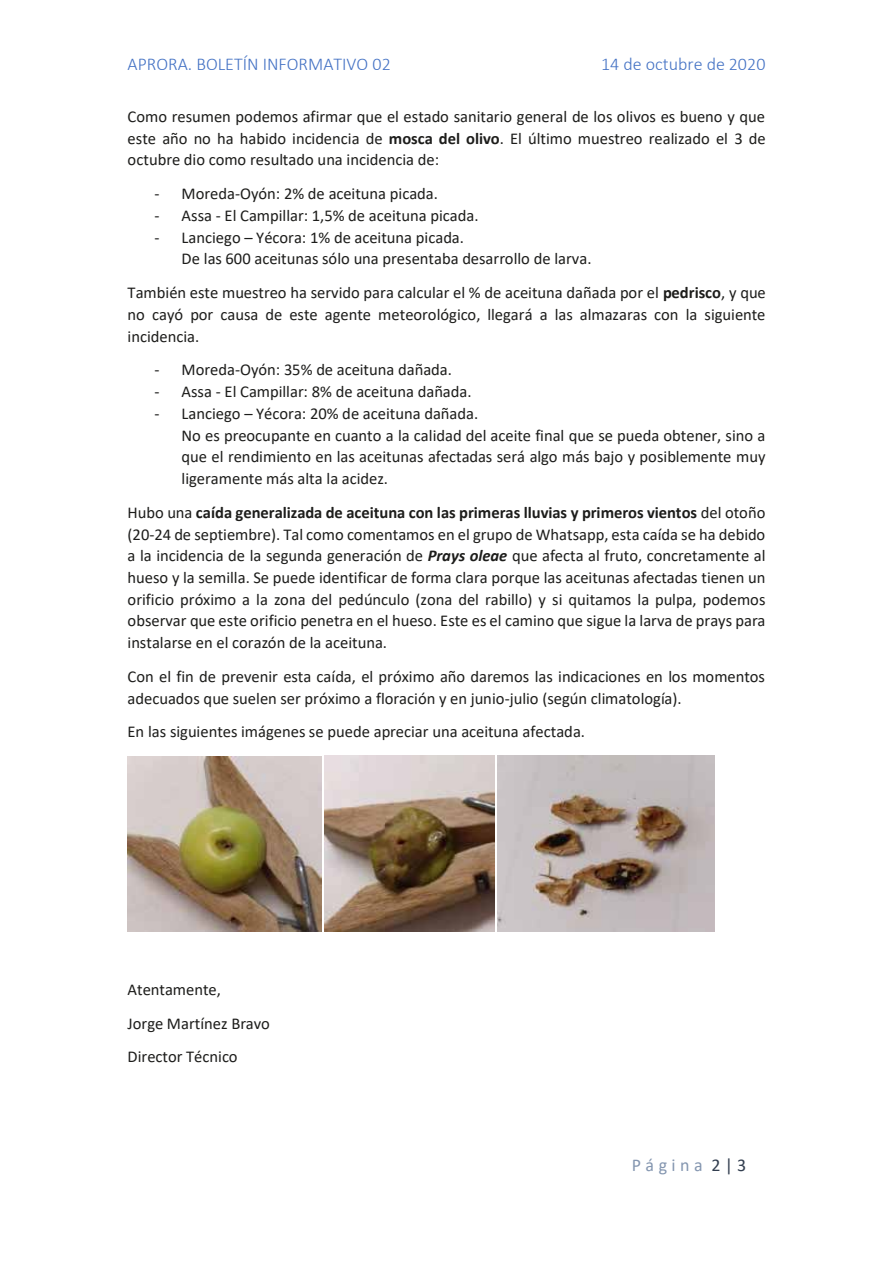
<style>
.page{position:relative;width:893px;height:1263px;background:#fff}
.page>*{position:absolute;margin:0;border:0;box-sizing:border-box;transform-origin:0 0}
.t1{font:300 18px "Calibri";color:#4472c4}
.t2{font:18px "Calibri";letter-spacing:.25em;color:#8496b0}
.t3{font:16.5px/21.8px "Calibri";color:#1d1d1b}
.s1{font-weight:700}
.s2{font-weight:700;font-style:italic}
.s3{color:#323e4f}
</style>
<div class="page">
<img style="left:128px;top:756px;width:193px;height:175px">
<img style="left:325px;top:756px;width:169px;height:176px">
<img style="left:498px;top:755px;width:217px;height:177px">
<p class="t1" style="left:128px;top:53px;width:265px">APRORA. BOLETÍN INFORMATIVO 02</p>
<p class="t1" style="left:601px;top:53px;width:166px">14 de octubre de 2020</p>
<p class="t3" style="left:128px;top:105px;width:640px;text-align:justify">Como resumen podemos afirmar que el estado sanitario general de los olivos es bueno y que este año no ha habido incidencia de <span class="s1">mosca del olivo</span>. El último muestreo realizado el 3 de octubre dio como resultado una incidencia de:</p>
<p class="t3" style="left:155px;top:182px;width:285px">- Moreda-Oyón: 2% de aceituna picada.</p>
<p class="t3" style="left:155px;top:204px;width:325px">- Assa - El Campillar: 1,5% de aceituna picada.</p>
<p class="t3" style="left:182px;top:226px;width:411px;text-indent:-27px">- Lanciego – Yécora: 1% de aceituna picada.<br>De las 600 aceitunas sólo una presentaba desarrollo de larva.</p>
<p class="t3" style="left:128px;top:281px;width:640px;text-align:justify">También este muestreo ha servido para calcular el % de aceituna dañada por el <span class="s1">pedrisco</span>, y que no cayó por causa de este agente meteorológico, llegará a las almazaras con la siguiente incidencia.</p>
<p class="t3" style="left:155px;top:359px;width:299px">- Moreda-Oyón: 35% de aceituna dañada.</p>
<p class="t3" style="left:155px;top:380px;width:319px">- Assa - El Campillar: 8% de aceituna dañada.</p>
<p class="t3" style="left:182px;top:402px;width:585px;text-indent:-27px">- Lanciego – Yécora: 20% de aceituna dañada.<br>No es preocupante en cuanto a la calidad del aceite final que se pueda obtener, sino a que el rendimiento en las aceitunas afectadas será algo más bajo y posiblemente muy ligeramente más alta la acidez.</p>
<p class="t3" style="left:128px;top:501px;width:640px;text-align:justify">Hubo una <span class="s1">caída generalizada de aceituna con las primeras lluvias y primeros vientos</span> del otoño (20-24 de septiembre). Tal como comentamos en el grupo de Whatsapp, esta caída se ha debido a la incidencia de la segunda generación de <span class="s2">Prays oleae</span> que afecta al fruto, concretamente al hueso y la semilla. Se puede identificar de forma clara porque las aceitunas afectadas tienen un orificio próximo a la zona del pedúnculo (zona del rabillo) y si quitamos la pulpa, podemos observar que este orificio penetra en el hueso. Este es el camino que sigue la larva de prays para instalarse en el corazón de la aceituna.</p>
<p class="t3" style="left:128px;top:665px;width:639px">Con el fin de prevenir esta caída, el próximo año daremos las indicaciones en los momentos adecuados que suelen ser próximo a floración y en junio-julio (según climatología).</p>
<p class="t3" style="left:128px;top:721px;width:459px">En las siguientes imágenes se puede apreciar una aceituna afectada.</p>
<p class="t3" style="left:128px;top:972px;width:144px;line-height:33.8px">Atentamente,<br>Jorge Martínez Bravo<br>Director Técnico</p>
<p class="t2" style="left:632px;top:1153px;width:116px">Página <span class="s3">2| 3</span></p>
</div>
